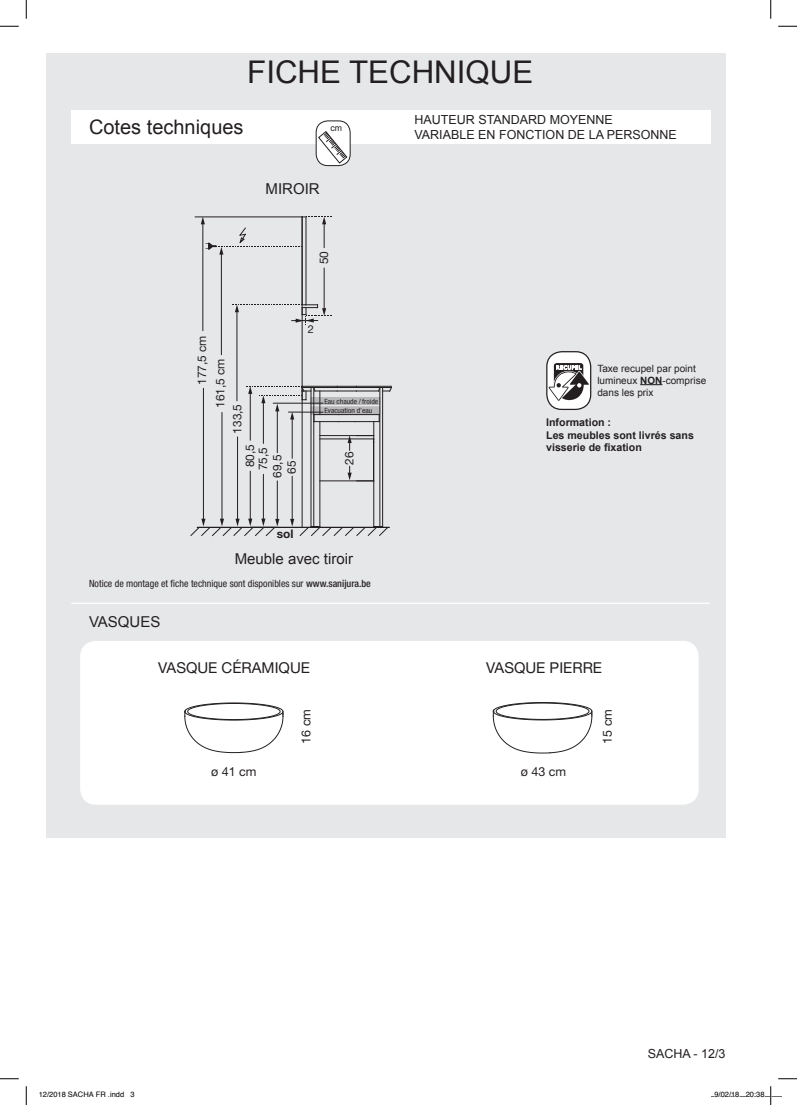
<style>
.page{position:relative;width:797px;height:1105px;background:#fff}
.page>*{position:absolute;margin:0;border:0;box-sizing:border-box;transform-origin:0 0}
.t1{font:31.25px "Arial";color:#231f20}
.t2{font:20px "Arial";color:#231f20}
.t3{font:15px "Arial";color:#231f20}
.sous_titre{font:15px "Helvetica Neue LT Std";color:#231f20}
.t4{font:12.5px "Arial";color:#231f20}
.sous_titre-2{font:12.5px "Helvetica Neue LT Std";color:#231f20}
.t5{font:11.88px/14.4px "Helvetica Neue LT Std";color:#231f20;text-align:center}
.t6{font:700 11.88px "Helvetica Neue LT Std";color:#231f20}
.t7{font:11px "Helvetica Neue LT Std";color:#231f20}
.t8{font:700 10.62px/12.8px "Arial";color:#231f20}
.t9{font:condensed 10px "Helvetica Neue LT Std";color:#231f20}
.t10{font:10px/12px "Arial";color:#231f20}
.t11{font:8.75px "Arial";color:#231f20}
.t12{font:7.5px "Helvetica";color:#000}
.t13{font:condensed 7.12px/9.2px "Helvetica Neue LT Std";color:#231f20;scale:1.06 1}
.s1{font-weight:500}
.s2{font-weight:700}
</style>
<div class="page">
<div style="left:46px;top:53px;width:679px;height:785px;background:#e6e7e9"></div>
<div style="left:81px;top:641px;width:617px;height:163px;background:#fff;border-radius:15px"></div>
<div style="left:80px;top:641px;width:618px;height:164px;border:1px solid #fff;border-radius:15px"></div>
<hr style="left:71px;top:603px;width:639px;height:1px;background:#fff">
<div style="left:547px;top:352px;width:43px;height:57px;background:#fff;border-radius:15px"></div>
<div style="left:546px;top:351px;width:45px;height:59px;border:1px solid #231f20;border-radius:15px"></div>
<svg style="left:548px;top:363px;width:41px;height:38px"></svg>
<div style="left:71px;top:110px;width:640px;height:34px;background:#fff"></div>
<div style="left:316px;top:121px;width:34px;height:45px;background:#fff;border-radius:12px"></div>
<div style="left:316px;top:120px;width:34px;height:46px;border:1px solid #231f20;border-radius:12px"></div>
<svg style="left:318px;top:131px;width:29px;height:33px"></svg>
<hr style="left:197px;top:527px;width:192px;height:1px;background:#231f20">
<hr style="left:277px;top:410px;width:1px;height:43px;background:#231f20">
<hr style="left:277px;top:481px;width:1px;height:39px;background:#231f20">
<hr style="left:292px;top:418px;width:1px;height:40px;background:#231f20">
<hr style="left:292px;top:476px;width:1px;height:44px;background:#231f20">
<hr style="left:221px;top:253px;width:1px;height:102px;background:#231f20">
<hr style="left:222px;top:412px;width:1px;height:108px;background:#231f20">
<hr style="left:237px;top:311px;width:1px;height:90px;background:#231f20">
<hr style="left:237px;top:437px;width:1px;height:83px;background:#231f20">
<hr style="left:203px;top:223px;width:1px;height:108px;background:#231f20">
<hr style="left:203px;top:388px;width:1px;height:132px;background:#231f20">
<hr style="left:250px;top:392px;width:1px;height:48px;background:#231f20">
<hr style="left:250px;top:471px;width:1px;height:49px;background:#231f20">
<hr style="left:263px;top:402px;width:1px;height:41px;background:#231f20">
<hr style="left:263px;top:474px;width:1px;height:46px;background:#231f20">
<svg style="left:190px;top:519px;width:90px;height:17px"></svg>
<hr style="left:324px;top:268px;width:1px;height:42px;background:#231f20">
<hr style="left:195px;top:217px;width:107px;height:1px;background:#231f20">
<hr style="left:302px;top:217px;width:1px;height:310px;background:#231f20">
<svg style="left:201px;top:217px;width:126px;height:38px"></svg>
<hr style="left:306px;top:217px;width:1px;height:88px;background:#231f20">
<hr style="left:302px;top:217px;width:1px;height:88px;background:#231f20">
<svg style="left:232px;top:304px;width:100px;height:21px"></svg>
<hr style="left:320px;top:481px;width:53px;height:1px;background:#231f20">
<hr style="left:320px;top:439px;width:54px;height:1px;background:#231f20">
<hr style="left:320px;top:435px;width:54px;height:1px;background:#231f20">
<hr style="left:382px;top:387px;width:1px;height:139px;background:#231f20">
<hr style="left:379px;top:387px;width:1px;height:139px;background:#231f20">
<hr style="left:373px;top:422px;width:1px;height:104px;background:#231f20">
<hr style="left:319px;top:422px;width:1px;height:104px;background:#231f20">
<hr style="left:313px;top:387px;width:1px;height:139px;background:#231f20">
<svg style="left:290px;top:519px;width:98px;height:17px"></svg>
<hr style="left:311px;top:387px;width:1px;height:139px;background:#231f20">
<svg style="left:246px;top:386px;width:146px;height:36px"></svg>
<svg style="left:347px;top:435px;width:27px;height:15px"></svg>
<svg style="left:347px;top:466px;width:26px;height:16px"></svg>
<svg style="left:184px;top:702px;width:100px;height:51px"></svg>
<svg style="left:492px;top:702px;width:100px;height:52px"></svg>
<svg style="left:640px;top:384px;width:22px;height:1px"></svg>
<svg style="left:0;top:25px;width:19px;height:2px"></svg>
<svg style="left:778px;top:25px;width:19px;height:2px"></svg>
<svg style="left:0;top:1078px;width:19px;height:1px"></svg>
<svg style="left:778px;top:1078px;width:19px;height:1px"></svg>
<svg style="left:25px;top:0;width:2px;height:19px"></svg>
<svg style="left:25px;top:1086px;width:2px;height:19px"></svg>
<svg style="left:770px;top:0;width:1px;height:19px"></svg>
<svg style="left:770px;top:1086px;width:1px;height:19px"></svg>
<svg style="left:714px;top:1096px;width:24px;height:1px"></svg>
<p class="t1" style="left:247px;top:52px;width:287px">FICHE TECHNIQUE</p>
<p class="t2" style="left:89px;top:114px;width:156px">Cotes techniques</p>
<p class="t11" style="left:330px;top:122px;width:13px">cm</p>
<p class="t3" style="left:265px;top:179px;width:56px">MIROIR</p>
<p class="t5" style="left:316px;top:264px;width:15px;rotate:-90deg">50</p>
<p class="t5" style="left:194px;top:385px;width:51px;rotate:-90deg">177,5 cm</p>
<p class="t5" style="left:212px;top:434px;width:77px;line-height:16.8px;text-align:left;text-indent:26px;rotate:-90deg">161,5 cm<br>133,5</p>
<p class="t7" style="left:308px;top:323px;width:8px">2</p>
<p class="t13" style="left:324px;top:396px;width:52px">Eau chaude / froide<br>Evacuation d’eau</p>
<p class="t5" style="left:242px;top:467px;width:25px;rotate:-90deg">80,5</p>
<p class="t5" style="left:342px;top:465px;width:15px;rotate:-90deg">26</p>
<p class="t5" style="left:256px;top:470px;width:25px;rotate:-90deg">75,5</p>
<p class="t5" style="left:270px;top:478px;width:25px;rotate:-90deg">69,5<br>65</p>
<p class="t6" style="left:277px;top:526px;width:18px">sol</p>
<p class="t3" style="left:235px;top:549px;width:120px">Meuble avec tiroir</p>
<p class="t9" style="left:89px;top:577px;width:283px">Notice de montage et fiche technique sont disponibles sur <span class="s1">www.sanijura.be</span></p>
<p class="t3" style="left:89px;top:611px;width:73px">VASQUES</p>
<p class="t4" style="left:414px;top:111px;width:200px">HAUTEUR STANDARD MOYENNE</p>
<p class="t4" style="left:414px;top:126px;width:264px">VARIABLE EN FONCTION DE LA PERSONNE</p>
<p class="t10" style="left:597px;top:362px;width:110px">Taxe recupel par point lumineux <span class="s2">NON</span>-comprise dans les prix</p>
<p class="t8" style="left:546px;top:416px;width:149px">Information :<br>Les meubles sont livrés sans visserie de fixation</p>
<p class="sous_titre" style="left:158px;top:658px;width:153px">VASQUE CÉRAMIQUE</p>
<p class="sous_titre-2" style="left:299px;top:744px;width:36px;rotate:-90deg">16 cm</p>
<p class="sous_titre-2" style="left:600px;top:744px;width:36px;rotate:-90deg">15 cm</p>
<p class="sous_titre" style="left:486px;top:658px;width:117px">VASQUE PIERRE</p>
<p class="sous_titre-2" style="left:211px;top:764px;width:47px">ø 41 cm</p>
<p class="sous_titre-2" style="left:521px;top:764px;width:47px">ø 43 cm</p>
<p class="t4" style="left:648px;top:1045px;width:79px">SACHA - 12/3</p>
<p class="t12" style="left:39px;top:1089px;width:97px">12/2018 SACHA FR .indd 3</p>
<p class="t12" style="left:714px;top:1089px;width:52px">9/02/18 20:38</p>
</div>
